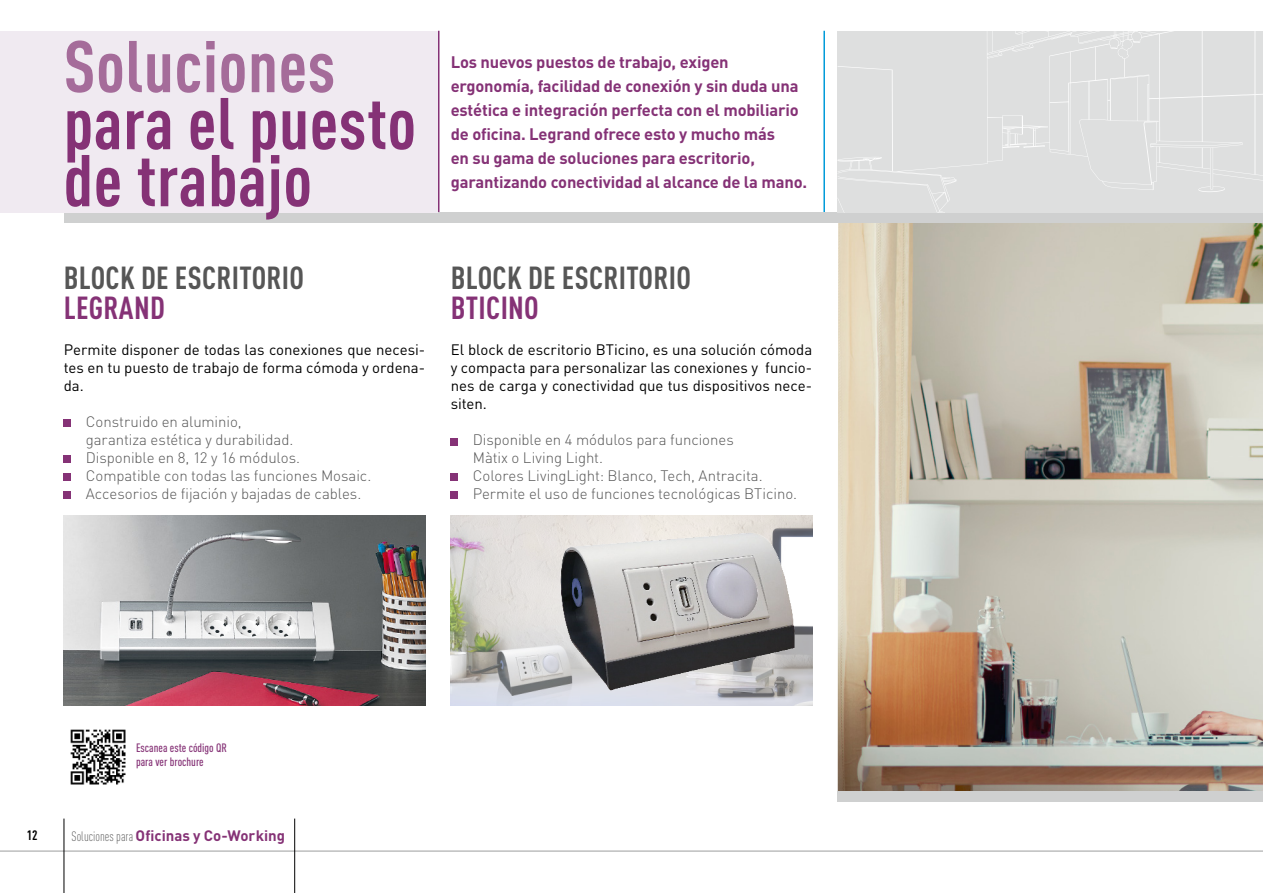
<style>
.page{position:relative;width:1263px;height:893px;background:#fff}
.page>*{position:absolute;margin:0;border:0;box-sizing:border-box;transform-origin:0 0}
.t1{font:700 condensed 72px/57px "DIN Pro";letter-spacing:.01em;color:#853276}
.t2{font:700 condensed 72px "DIN Pro";letter-spacing:.01em;color:#a56c9a}
.t3{font:700 condensed 31.5px "DIN Pro";letter-spacing:.01em;color:#565656}
.t4{font:700 condensed 31.5px "DIN Pro";letter-spacing:.01em;color:#853276}
.t5{font:700 16.5px/24px "DIN Pro";letter-spacing:-.01em;color:#853276}
.t6{font:300 15px/18px "DIN Pro";letter-spacing:-.005em;color:#565656}
.t7{font:15px/18px "DIN Pro";letter-spacing:-.005em;color:#000;text-align:justify}
.t8{font:700 15px "DIN Pro";color:#853276}
.t9{font:700 condensed 13.5px "DIN Pro";color:#000}
.t10{font:500 condensed 12px/14.4px "DIN Pro";color:#853276}
.s1{font-weight:300;font-stretch:condensed;font-size:13.5px;color:#565656}
</style>
<div class="page">
<hr style="left:438px;top:31px;width:1px;height:182px;background:#853276">
<hr style="left:823px;top:31px;width:2px;height:182px;background:#009bd9">
<div style="left:64px;top:420px;width:7px;height:7px;background:#853276"></div>
<div style="left:451px;top:438px;width:7px;height:7px;background:#853276"></div>
<div style="left:64px;top:491px;width:7px;height:7px;background:#853276"></div>
<div style="left:64px;top:455px;width:7px;height:8px;background:#853276"></div>
<div style="left:451px;top:473px;width:7px;height:8px;background:#853276"></div>
<div style="left:64px;top:473px;width:7px;height:7px;background:#853276"></div>
<div style="left:451px;top:491px;width:7px;height:8px;background:#853276"></div>
<img style="left:838px;top:223px;width:425px;height:568px">
<img style="left:64px;top:516px;width:361px;height:190px">
<img style="left:451px;top:516px;width:361px;height:190px">
<hr style="left:0;top:851px;width:1263px;height:1px;background:#9c9d9d">
<hr style="left:64px;top:819px;width:1px;height:74px;background:#000">
<hr style="left:294px;top:819px;width:1px;height:74px;background:#000">
<div style="left:64px;top:213px;width:1199px;height:10px;background:#cfd0d0"></div>
<div style="left:838px;top:791px;width:425px;height:10px;background:#cfd0d0"></div>
<div style="left:0;top:31px;width:438px;height:182px;background:#f0eaf1"></div>
<div style="left:838px;top:31px;width:425px;height:182px;background:#dedfdf"></div>
<img style="left:557px;top:528px;width:243px;height:165px">
<img style="left:70px;top:729px;width:56px;height:56px">
<h1 class="t2" style="left:64px;top:23px;width:273px">Soluciones</h1>
<h1 class="t1" style="left:64px;top:94px;width:354px">para el puesto de trabajo</h1>
<h2 class="t3" style="left:64px;top:258px;width:242px">BLOCK DE ESCRITORIO</h2>
<h2 class="t4" style="left:64px;top:288px;width:103px">LEGRAND</h2>
<p class="t7" style="left:64px;top:340px;width:363px">Permite disponer de todas las conexiones que necesi&shy;tes en tu puesto de trabajo de forma cómoda y ordena&shy;da.</p>
<p class="t6" style="left:86px;top:412px;width:287px">Construido en aluminio,<br>garantiza estética y durabilidad.<br>Disponible en 8, 12 y 16 módulos.<br>Compatible con todas las funciones Mosaic.<br>Accesorios de fijación y bajadas de cables.</p>
<p class="t5" style="left:451px;top:49px;width:358px">Los nuevos puestos de trabajo, exigen ergonomía, facilidad de conexión y sin duda una estética e integración perfecta con el mobiliario de oficina. Legrand ofrece esto y mucho más<br>en su gama de soluciones para escritorio, garantizando conectividad al alcance de la mano.</p>
<h2 class="t3" style="left:451px;top:258px;width:242px">BLOCK DE ESCRITORIO</h2>
<h2 class="t4" style="left:451px;top:288px;width:90px">BTICINO</h2>
<p class="t7" style="left:451px;top:340px;width:363px">El block de escritorio BTicino, es una solución cómoda y compacta para personalizar las conexiones y funcio&shy;nes de carga y conectividad que tus dispositivos nece&shy;siten.</p>
<p class="t6" style="left:473px;top:430px;width:326px">Disponible en 4 módulos para funciones<br>Màtix o Living Light.<br>Colores LivingLight: Blanco, Tech, Antracita.<br>Permite el uso de funciones tecnológicas BTicino.</p>
<p class="t10" style="left:136px;top:740px;width:92px">Escanea este código QR para ver brochure</p>
<p class="t9" style="left:27px;top:827px;width:12px">12</p>
<p class="t8" style="left:71px;top:825px;width:215px"><span class="s1">Soluciones para</span> Oficinas y Co-Working</p>
</div>
